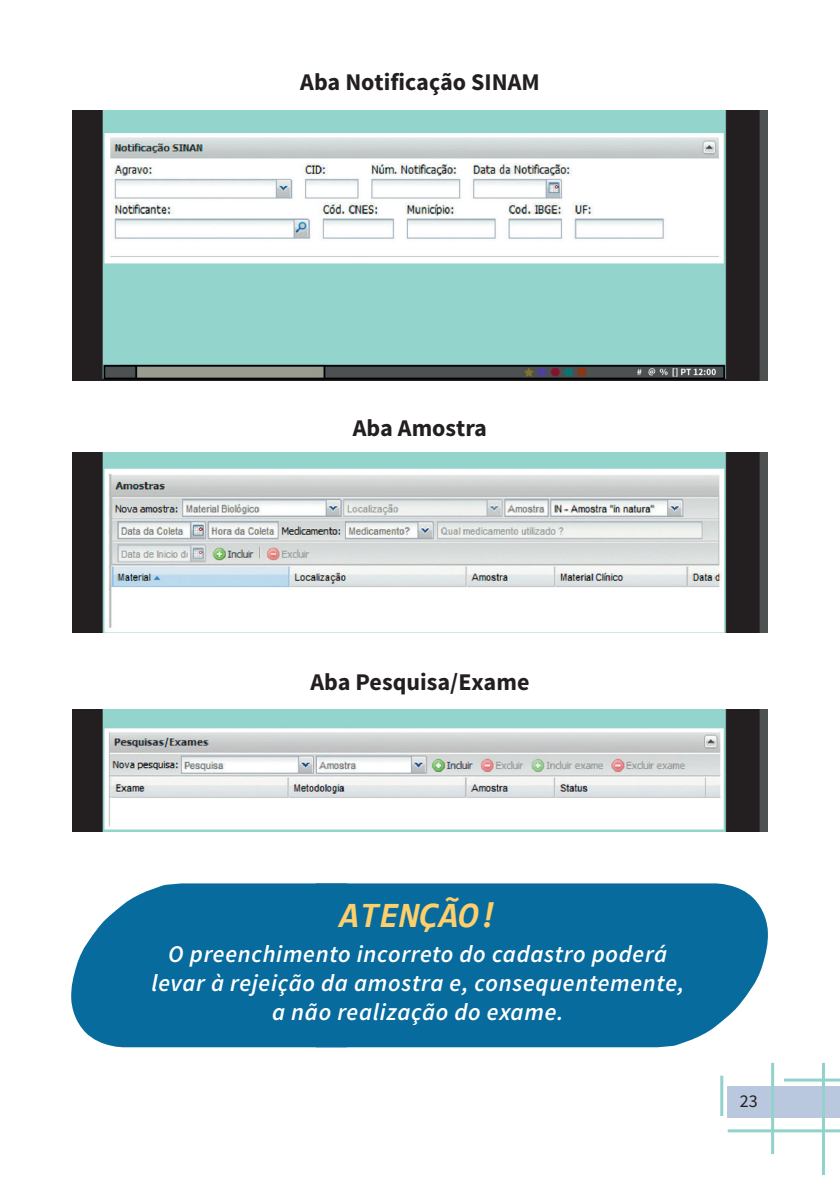
<style>
.page{position:relative;width:840px;height:1191px;background:#fff}
.page>*{position:absolute;margin:0;border:0;box-sizing:border-box;transform-origin:0 0}
.t1{font:italic 700 36px "Consolas";color:#fecf6b}
.t2{font:italic 600 24px/28.8px "Source Sans Pro";letter-spacing:.03em;color:#fff;text-align:center}
.t3{font:700 24px "Source Sans Pro";color:#231f20}
.t4{font:18px "Source Sans Pro";color:#231f20}
</style>
<div class="page">
<div style="left:727px;top:1086px;width:112px;height:31px;background:#b9c8de"></div>
<hr style="left:783px;top:1078px;width:56px;height:3px;background:#91d3cb">
<hr style="left:727px;top:1129px;width:112px;height:3px;background:#91d3cb">
<hr style="left:770px;top:1063px;width:3px;height:91px;background:#91d3cb">
<hr style="left:719px;top:1075px;width:3px;height:41px;background:#91d3cb">
<hr style="left:821px;top:1063px;width:3px;height:112px;background:#91d3cb">
<svg style="left:71px;top:883px;width:244px;height:164px;background:#1e78a7"></svg>
<div style="left:315px;top:883px;width:452px;height:164px;background:#076b9e"></div>
<img style="left:72px;top:110px;width:695px;height:270px">
<img style="left:72px;top:452px;width:695px;height:180px">
<img style="left:72px;top:710px;width:695px;height:121px">
<p class="t3" style="left:300px;top:66px;width:241px">Aba Notificação SINAM</p>
<p class="t3" style="left:353px;top:412px;width:135px">Aba Amostra</p>
<p class="t3" style="left:310px;top:666px;width:220px">Aba Pesquisa/Exame</p>
<h1 class="t1" style="left:339px;top:889px;width:160px">ATENÇÃO!</h1>
<p class="t2" style="left:151px;top:939px;width:534px">O preenchimento incorreto do cadastro poderá levar à rejeição da amostra e, consequentemente, a não realização do exame.</p>
<p class="t4" style="left:739px;top:1089px;width:19px">23</p>
</div>
